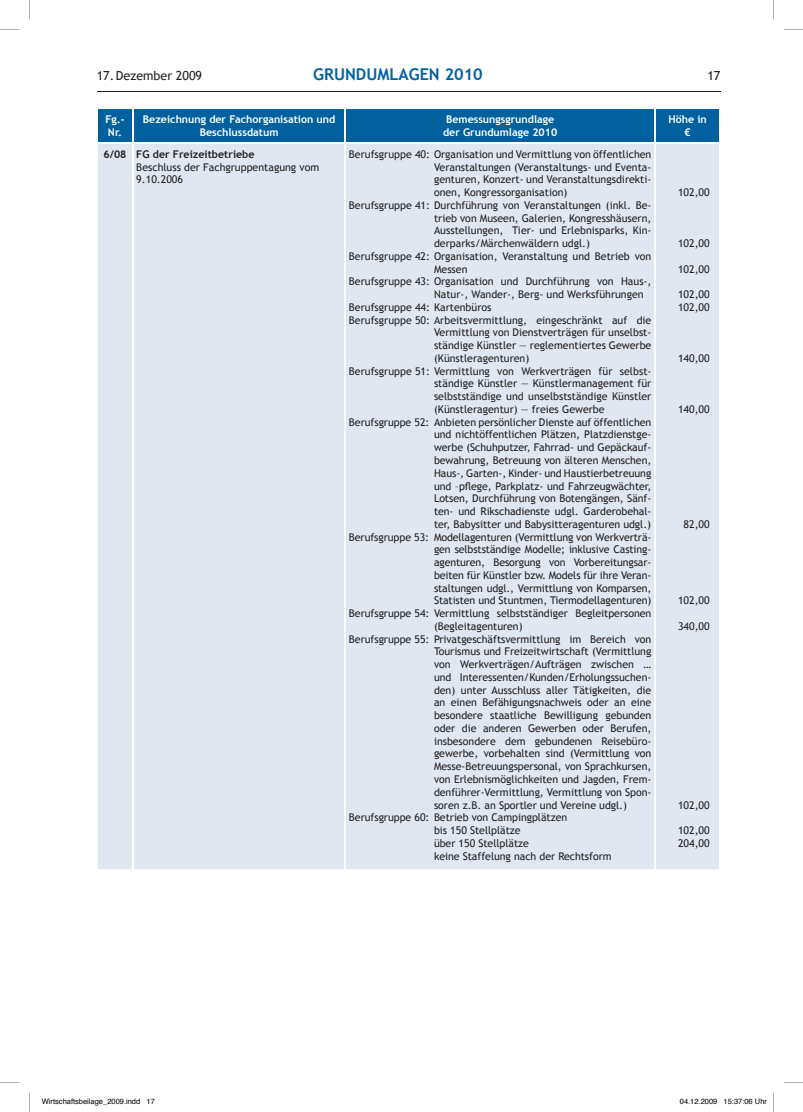
<style>
.page{position:relative;width:803px;height:1112px;background:#fff}
.page>*{position:absolute;margin:0;border:0;box-sizing:border-box;transform-origin:0 0}
.t1{font:700 16.25px "Trebuchet MS";color:#01619e}
.t2{font:12.5px "Trebuchet MS";color:#231f20}
.t3{font:10.62px/12.8px "Trebuchet MS";letter-spacing:-.005em;color:#231f20}
.t4{font:700 10.62px/12.8px "Trebuchet MS";color:#fff}
.t5{font:700 10.62px "Trebuchet MS";color:#231f20}
.t6{font:7.5px "Helvetica";color:#000}
</style>
<div class="page">
<hr style="left:97px;top:91px;width:623px;height:1px;background:#231f20">
<div style="left:98px;top:109px;width:621px;height:33px;background:#01619e"></div>
<div style="left:98px;top:144px;width:621px;height:725px;background:#e0e7f1"></div>
<hr style="left:132px;top:109px;width:1px;height:33px;background:#fff">
<hr style="left:345px;top:109px;width:1px;height:33px;background:#fff">
<hr style="left:654px;top:109px;width:1px;height:33px;background:#fff">
<hr style="left:132px;top:143px;width:1px;height:726px;background:#fff">
<hr style="left:345px;top:143px;width:1px;height:726px;background:#fff">
<hr style="left:654px;top:143px;width:1px;height:726px;background:#fff">
<svg style="left:773px;top:0;width:1px;height:19px"></svg>
<svg style="left:29px;top:0;width:1px;height:19px"></svg>
<svg style="left:784px;top:29px;width:19px;height:1px"></svg>
<svg style="left:0;top:29px;width:19px;height:1px"></svg>
<svg style="left:784px;top:1082px;width:19px;height:1px"></svg>
<svg style="left:0;top:1082px;width:19px;height:1px"></svg>
<svg style="left:773px;top:1093px;width:1px;height:18px"></svg>
<svg style="left:29px;top:1093px;width:1px;height:18px"></svg>
<p class="t2" style="left:97px;top:69px;width:107px">17. Dezember 2009</p>
<h1 class="t1" style="left:313px;top:64px;width:171px">GRunDuMlaGen 2010</h1>
<p class="t2" style="left:707px;top:69px;width:15px">17</p>
<p class="t4" style="left:105px;top:113px;width:21px">Fg.- nr.</p>
<p class="t4" style="left:143px;top:113px;width:194px;text-align:center">Bezeichnung der Fachorganisation und<br>Beschlussdatum</p>
<p class="t4" style="left:443px;top:113px;width:116px">Bemessungsgrundlage der Grundumlage 2010</p>
<p class="t4" style="left:668px;top:113px;width:40px;text-align:center">Höhe in €</p>
<p class="t5" style="left:104px;top:147px;width:152px">6/08 FG der Freizeitbetriebe</p>
<p class="t3" style="left:136px;top:160px;width:184px">Beschluss der Fachgruppentagung vom<br>9.10.2006</p>
<p class="t3" style="left:349px;top:148px;width:304px">Berufsgruppe 40: Organisation und Vermittlung von öffentlichen</p>
<p class="t3" style="left:434px;top:160px;width:219px">Veranstaltungen (Veranstaltungs- und Eventa-</p>
<p class="t3" style="left:434px;top:173px;width:219px">genturen, Konzert- und Veranstaltungsdirekti-</p>
<p class="t3" style="left:434px;top:186px;width:135px">onen, Kongressorganisation)</p>
<p class="t3" style="left:349px;top:199px;width:304px">Berufsgruppe 41: Durchführung von Veranstaltungen (inkl. Be-</p>
<p class="t3" style="left:434px;top:211px;width:219px">trieb von Museen, Galerien, Kongresshäusern,</p>
<p class="t3" style="left:434px;top:224px;width:219px">Ausstellungen, Tier- und Erlebnisparks, Kin-</p>
<p class="t3" style="left:434px;top:237px;width:158px">derparks/Märchenwäldern udgl.)</p>
<p class="t3" style="left:349px;top:250px;width:304px">Berufsgruppe 42: Organisation, Veranstaltung und Betrieb von</p>
<p class="t3" style="left:434px;top:262px;width:35px">Messen</p>
<p class="t3" style="left:349px;top:275px;width:304px">Berufsgruppe 43: Organisation und Durchführung von Haus-,</p>
<p class="t3" style="left:434px;top:288px;width:211px">Natur-, Wander-, Berg- und Werksführungen</p>
<p class="t3" style="left:349px;top:301px;width:144px">Berufsgruppe 44: Kartenbüros</p>
<p class="t3" style="left:349px;top:313px;width:304px">Berufsgruppe 50: Arbeitsvermittlung, eingeschränkt auf die</p>
<p class="t3" style="left:434px;top:326px;width:219px">Vermittlung von Dienstverträgen für unselbst-</p>
<p class="t3" style="left:434px;top:339px;width:219px">ständige Künstler — reglementiertes Gewerbe</p>
<p class="t3" style="left:434px;top:352px;width:97px">(Künstleragenturen)</p>
<p class="t3" style="left:349px;top:364px;width:304px">Berufsgruppe 51: Vermittlung von Werkverträgen für selbst-</p>
<p class="t3" style="left:434px;top:377px;width:219px">ständige Künstler — Künstlermanagement für</p>
<p class="t3" style="left:434px;top:390px;width:219px">selbstständige und unselbstständige Künstler</p>
<p class="t3" style="left:434px;top:403px;width:172px">(Künstleragentur) — freies Gewerbe</p>
<p class="t3" style="left:349px;top:415px;width:304px">Berufsgruppe 52: Anbieten persönlicher Dienste auf öffentlichen</p>
<p class="t3" style="left:434px;top:428px;width:219px">und nichtöffentlichen Plätzen, Platzdienstge-</p>
<p class="t3" style="left:434px;top:441px;width:219px">werbe (Schuhputzer, Fahrrad- und Gepäckauf-</p>
<p class="t3" style="left:434px;top:454px;width:219px">bewahrung, Betreuung von älteren Menschen,</p>
<p class="t3" style="left:434px;top:466px;width:219px">Haus-, Garten-, Kinder- und Haustierbetreuung</p>
<p class="t3" style="left:434px;top:479px;width:219px">und –pflege, Parkplatz- und Fahrzeugwächter,</p>
<p class="t3" style="left:434px;top:492px;width:219px">Lotsen, Durchführung von Botengängen, Sänf-</p>
<p class="t3" style="left:434px;top:505px;width:219px">ten- und Rikschadienste udgl. Garderobehal-</p>
<p class="t3" style="left:434px;top:517px;width:219px">ter, Babysitter und Babysitteragenturen udgl.)</p>
<p class="t3" style="left:349px;top:530px;width:304px">Berufsgruppe 53: Modellagenturen (Vermittlung von Werkverträ-</p>
<p class="t3" style="left:434px;top:543px;width:219px">gen selbstständige Modelle; inklusive Casting-</p>
<p class="t3" style="left:434px;top:556px;width:219px">agenturen, Besorgung von Vorbereitungsar-</p>
<p class="t3" style="left:434px;top:568px;width:219px">beiten für Künstler bzw. Models für ihre Veran-</p>
<p class="t3" style="left:434px;top:581px;width:219px">staltungen udgl., Vermittlung von Komparsen,</p>
<p class="t3" style="left:434px;top:594px;width:219px">Statisten und Stuntmen, Tiermodellagenturen)</p>
<p class="t3" style="left:349px;top:607px;width:304px">Berufsgruppe 54: Vermittlung selbstständiger Begleitpersonen</p>
<p class="t3" style="left:434px;top:619px;width:90px">(Begleitagenturen)</p>
<p class="t3" style="left:349px;top:632px;width:304px">Berufsgruppe 55: Privatgeschäftsvermittlung im Bereich von</p>
<p class="t3" style="left:434px;top:645px;width:219px">Tourismus und Freizeitwirtschaft (Vermittlung</p>
<p class="t3" style="left:434px;top:658px;width:219px">von Werkverträgen/Aufträgen zwischen …</p>
<p class="t3" style="left:434px;top:670px;width:219px">und Interessenten/Kunden/Erholungssuchen-</p>
<p class="t3" style="left:434px;top:683px;width:219px">den) unter Ausschluss aller Tätigkeiten, die</p>
<p class="t3" style="left:434px;top:696px;width:219px">an einen Befähigungsnachweis oder an eine</p>
<p class="t3" style="left:434px;top:709px;width:219px">besondere staatliche Bewilligung gebunden</p>
<p class="t3" style="left:434px;top:721px;width:219px">oder die anderen Gewerben oder Berufen,</p>
<p class="t3" style="left:434px;top:734px;width:219px">insbesondere dem gebundenen Reisebüro-</p>
<p class="t3" style="left:434px;top:747px;width:219px">gewerbe, vorbehalten sind (Vermittlung von</p>
<p class="t3" style="left:434px;top:760px;width:219px">Messe-Betreuungspersonal, von Sprachkursen,</p>
<p class="t3" style="left:434px;top:772px;width:219px">von Erlebnismöglichkeiten und Jagden, Frem-</p>
<p class="t3" style="left:434px;top:785px;width:219px">denführer-Vermittlung, Vermittlung von Spon-</p>
<p class="t3" style="left:434px;top:798px;width:194px">soren z.B. an Sportler und Vereine udgl.)</p>
<p class="t3" style="left:349px;top:811px;width:220px">Berufsgruppe 60: Betrieb von Campingplätzen</p>
<p class="t3" style="left:434px;top:823px;width:88px">bis 150 Stellplätze</p>
<p class="t3" style="left:434px;top:836px;width:96px">über 150 Stellplätze</p>
<p class="t3" style="left:434px;top:849px;width:179px">keine Staffelung nach der Rechtsform</p>
<p class="t3" style="left:678px;top:186px;width:33px">102,00</p>
<p class="t3" style="left:678px;top:237px;width:33px">102,00</p>
<p class="t3" style="left:678px;top:262px;width:33px">102,00</p>
<p class="t3" style="left:678px;top:288px;width:33px">102,00<br>102,00</p>
<p class="t3" style="left:678px;top:352px;width:33px">140,00</p>
<p class="t3" style="left:678px;top:403px;width:33px">140,00</p>
<p class="t3" style="left:684px;top:517px;width:28px">82,00</p>
<p class="t3" style="left:678px;top:594px;width:33px">102,00</p>
<p class="t3" style="left:678px;top:619px;width:33px">340,00</p>
<p class="t3" style="left:678px;top:798px;width:33px">102,00</p>
<p class="t3" style="left:678px;top:823px;width:33px">102,00<br>204,00</p>
<p class="t6" style="left:42px;top:1095px;width:114px">Wirtschaftsbeilage_2009.indd 17</p>
<p class="t6" style="left:680px;top:1095px;width:89px">04.12.2009 15:37:06 Uhr</p>
</div>
